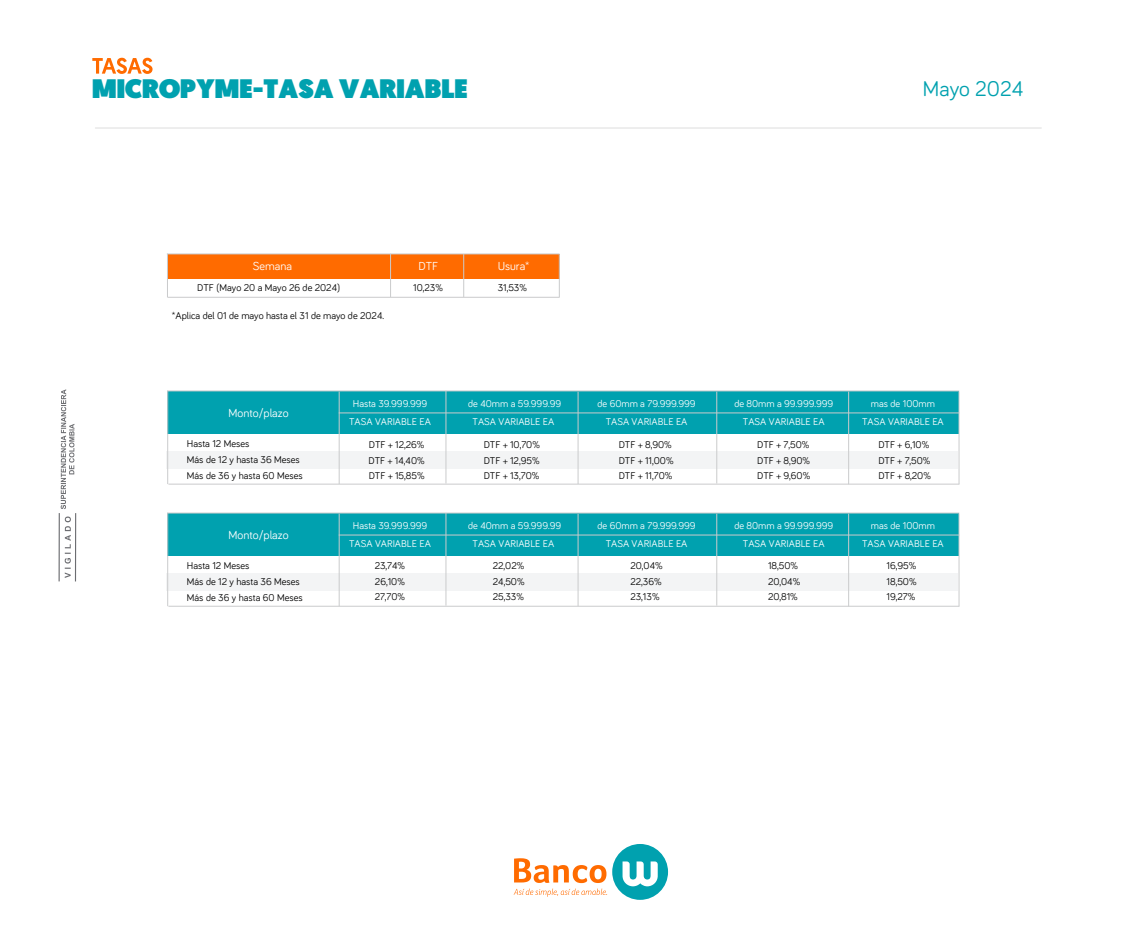
<style>
.page{position:relative;width:1126px;height:944px;background:#fff}
.page>*{position:absolute;margin:0;border:0;box-sizing:border-box;transform-origin:0 0}
.t1{font:900 26.69px "Geomanist";color:#00a1af}
.t2{font:21.88px "Bariol";color:#00a1af}
.t3{font:11.99px "Bariol";color:#fff}
.t4{font:10.15px/15.8px "Bariol";color:#000;text-align:justify}
.t5{font:10.15px/17.7px "Bariol";color:#fff;text-align:center}
</style>
<div class="page">
<hr style="left:95px;top:128px;width:946px;height:1px;background:#ddd">
<svg style="left:92px;top:58px;width:60px;height:16px"></svg>
<div style="left:612px;top:844px;width:56px;height:56px;background:#00a1af;border-radius:50%"></div>
<svg style="left:622px;top:861px;width:35px;height:25px"></svg>
<svg style="left:513px;top:858px;width:94px;height:38px"></svg>
<svg style="left:61px;top:389px;width:13px;height:120px"></svg>
<svg style="left:65px;top:516px;width:6px;height:62px"></svg>
<hr style="left:59px;top:513px;width:1px;height:68px;background:#6c6d71">
<hr style="left:75px;top:513px;width:1px;height:68px;background:#6c6d71">
<div style="left:167px;top:451px;width:790px;height:17px;background:#f3f4f5"></div>
<div style="left:167px;top:391px;width:791px;height:43px;background:#00a1af"></div>
<hr style="left:167px;top:391px;width:1px;height:93px;background:#cacbcc">
<hr style="left:339px;top:391px;width:1px;height:93px;background:#cacbcc">
<hr style="left:445px;top:391px;width:1px;height:92px;background:#cacbcc">
<hr style="left:577px;top:392px;width:1px;height:92px;background:#cacbcc">
<hr style="left:716px;top:391px;width:1px;height:92px;background:#cacbcc">
<hr style="left:848px;top:391px;width:1px;height:93px;background:#cacbcc">
<hr style="left:958px;top:391px;width:1px;height:93px;background:#cacbcc">
<hr style="left:168px;top:484px;width:791px;height:1px;background:#cacbcc">
<hr style="left:167px;top:390px;width:792px;height:1px;background:#cacbcc">
<hr style="left:338px;top:412px;width:621px;height:1px;background:#cacbcc">
<div style="left:167px;top:573px;width:790px;height:17px;background:#f3f4f5"></div>
<div style="left:167px;top:513px;width:791px;height:43px;background:#00a1af"></div>
<hr style="left:167px;top:513px;width:1px;height:93px;background:#cacbcc">
<hr style="left:339px;top:513px;width:1px;height:93px;background:#cacbcc">
<hr style="left:445px;top:513px;width:1px;height:92px;background:#cacbcc">
<hr style="left:577px;top:514px;width:1px;height:92px;background:#cacbcc">
<hr style="left:716px;top:514px;width:1px;height:91px;background:#cacbcc">
<hr style="left:848px;top:514px;width:1px;height:92px;background:#cacbcc">
<hr style="left:958px;top:514px;width:1px;height:92px;background:#cacbcc">
<hr style="left:168px;top:606px;width:791px;height:1px;background:#cacbcc">
<hr style="left:167px;top:512px;width:792px;height:1px;background:#cacbcc">
<hr style="left:338px;top:534px;width:621px;height:1px;background:#cacbcc">
<div style="left:167px;top:254px;width:392px;height:24px;background:#ff6b00"></div>
<hr style="left:167px;top:254px;width:1px;height:43px;background:#cacbcc">
<hr style="left:390px;top:254px;width:1px;height:43px;background:#cacbcc">
<hr style="left:463px;top:254px;width:1px;height:43px;background:#cacbcc">
<hr style="left:559px;top:254px;width:1px;height:43px;background:#cacbcc">
<hr style="left:167px;top:297px;width:392px;height:1px;background:#cacbcc">
<hr style="left:167px;top:253px;width:392px;height:1px;background:#cacbcc">
<h1 class="t1" style="left:92px;top:71px;width:377px">MICROPYME-TASA VARIABLE</h1>
<p class="t3" style="left:253px;top:258px;width:41px">Semana</p>
<p class="t3" style="left:418px;top:258px;width:21px">DTF</p>
<p class="t3" style="left:497px;top:258px;width:33px">Usura*</p>
<p class="t4" style="left:497px;top:279px;width:31px">31,53%</p>
<p class="t4" style="left:172px;top:307px;width:214px">*Aplica del 01 de mayo hasta el 31 de mayo de 2024.</p>
<p class="t4" style="left:197px;top:279px;width:144px">DTF (Mayo 20 a Mayo 26 de 2024)</p>
<p class="t4" style="left:413px;top:279px;width:31px">10,23%</p>
<h2 class="t2" style="left:922px;top:74px;width:102px">Mayo 2024</h2>
<p class="t3" style="left:228px;top:404px;width:62px">Monto/plazo</p>
<p class="t5" style="left:349px;top:394px;width:83px">Hasta 39.999.999<br>TASA VARIABLE EA</p>
<p class="t5" style="left:468px;top:394px;width:94px">de 40mm a 59.999.99<br>TASA VARIABLE EA</p>
<p class="t5" style="left:597px;top:394px;width:100px">de 60mm a 79.999.999<br>TASA VARIABLE EA</p>
<p class="t5" style="left:734px;top:394px;width:100px">de 80mm a 99.999.999<br>TASA VARIABLE EA</p>
<p class="t5" style="left:861px;top:394px;width:83px">mas de 100mm<br>TASA VARIABLE EA</p>
<p class="t4" style="left:187px;top:435px;width:117px;text-align:left">Hasta 12 Meses<br>Más de 12 y hasta 36 Meses<br>Más de 36 y hasta 60 Meses</p>
<p class="t4" style="left:368px;top:436px;width:58px">DTF + 12,26% DTF + 14,40% DTF + 15,85%</p>
<p class="t4" style="left:483px;top:436px;width:58px">DTF + 10,70% DTF + 12,95% DTF + 13,70%</p>
<p class="t4" style="left:618px;top:436px;width:56px;text-align:left">DTF + 8,90%<br>DTF + 11,00%<br>DTF + 11,70%</p>
<p class="t4" style="left:757px;top:436px;width:55px">DTF + 7,50% DTF + 8,90% DTF + 9,60%</p>
<p class="t4" style="left:878px;top:436px;width:54px;text-align:left">DTF + 6,10%<br>DTF + 7,50%<br>DTF + 8,20%</p>
<p class="t3" style="left:228px;top:526px;width:62px">Monto/plazo</p>
<p class="t5" style="left:349px;top:516px;width:83px">Hasta 39.999.999<br>TASA VARIABLE EA</p>
<p class="t5" style="left:468px;top:516px;width:94px">de 40mm a 59.999.99<br>TASA VARIABLE EA</p>
<p class="t5" style="left:597px;top:516px;width:100px">de 60mm a 79.999.999<br>TASA VARIABLE EA</p>
<p class="t5" style="left:734px;top:516px;width:100px">de 80mm a 99.999.999<br>TASA VARIABLE EA</p>
<p class="t5" style="left:861px;top:516px;width:83px">mas de 100mm<br>TASA VARIABLE EA</p>
<p class="t4" style="left:187px;top:557px;width:117px;text-align:left">Hasta 12 Meses<br>Más de 12 y hasta 36 Meses<br>Más de 36 y hasta 60 Meses</p>
<p class="t4" style="left:374px;top:557px;width:32px">23,74% 26,10% 27,70%</p>
<p class="t4" style="left:493px;top:557px;width:33px">22,02% 24,50% 25,33%</p>
<p class="t4" style="left:630px;top:557px;width:34px">20,04% 22,36% 23,13%</p>
<p class="t4" style="left:768px;top:557px;width:34px;text-align:left">18,50%<br>20,04%<br>20,81%</p>
<p class="t4" style="left:886px;top:557px;width:32px">16,95% 18,50% 19,27%</p>
</div>
